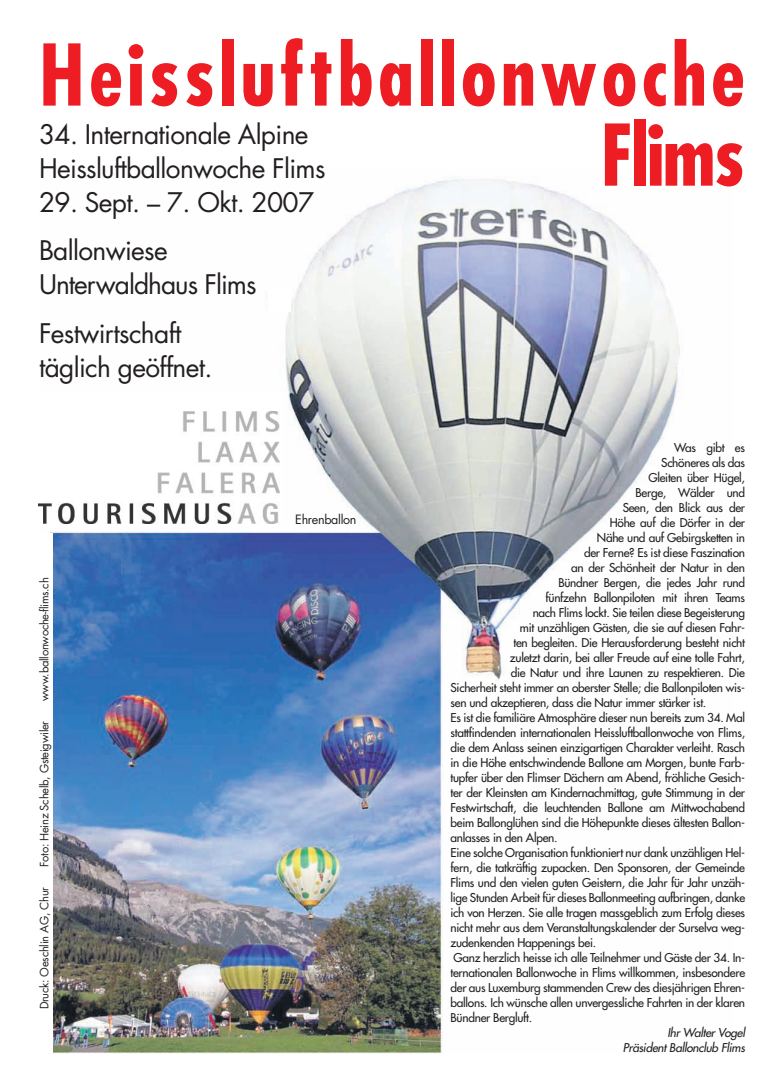
<style>
.page{position:relative;width:784px;height:1092px;background:#fff}
.page>*{position:absolute;margin:0;border:0;box-sizing:border-box;transform-origin:0 0}
.t1{font:700 condensed 82.5px/80px "Futura";letter-spacing:.05em;color:#ee1d23;text-align:right}
.t2{font:26.25px/48.8px "Futura";letter-spacing:-.025em;color:#231f20}
.t3{font:12.5px "Futura";letter-spacing:-.025em;color:#231f20}
.t4{font:11.88px "Futura";letter-spacing:-.025em;color:#231f20}
.t5{font:italic 11.88px/15px "Futura";letter-spacing:-.025em;color:#231f20;text-align:right}
.t6{font:11.25px "Futura";letter-spacing:-.025em;color:#231f20}
</style>
<div class="page">
<img style="left:48px;top:179px;width:632px;height:873px">
<div style="left:39px;top:534px;width:14px;height:518px;background:#fff"></div>
<div style="left:268px;top:289px;width:22px;height:22px;background:#fff"></div>
<div style="left:33px;top:393px;width:248px;height:134px;background:#fff"></div>
<img style="left:39px;top:411px;width:240px;height:113px">
<h1 class="t1" style="left:39px;top:43px;width:707px">Heissluftballonwoche<br>Flims</h1>
<h2 class="t2" style="left:39px;top:120px;width:288px;line-height:33.8px">34. Internationale Alpine<br>Heissluftballonwoche Flims</h2>
<h2 class="t2" style="left:39px;top:180px;width:276px">29. Sept. – 7. Okt. 2007<br>Ballonwiese</h2>
<h2 class="t2" style="left:39px;top:262px;width:219px">Unterwaldhaus Flims<br>Festwirtschaft</h2>
<h2 class="t2" style="left:39px;top:345px;width:175px">täglich geöffnet.</h2>
<p class="t6" style="left:39px;top:700px;width:125px;rotate:-90deg">www.ballonwoche-flims.ch</p>
<p class="t6" style="left:39px;top:866px;width:148px;rotate:-90deg">Foto: Heinz Schelb, Gsteigwiler</p>
<p class="t6" style="left:39px;top:1009px;width:124px;rotate:-90deg">Druck: Oeschlin AG, Chur</p>
<p class="t3" style="left:295px;top:514px;width:63px">Ehrenballon</p>
<p class="t4" style="left:673px;top:442px;width:72px">Was gibt es</p>
<p class="t4" style="left:660px;top:457px;width:85px">Schöneres als das</p>
<p class="t4" style="left:648px;top:472px;width:98px">Gleiten über Hügel,</p>
<p class="t4" style="left:635px;top:487px;width:111px">Berge, Wälder und</p>
<p class="t4" style="left:622px;top:502px;width:124px">Seen, den Blick aus der</p>
<p class="t4" style="left:609px;top:517px;width:137px">Höhe auf die Dörfer in der</p>
<p class="t4" style="left:596px;top:532px;width:149px">Nähe und auf Gebirgsketten in</p>
<p class="t4" style="left:583px;top:547px;width:162px">der Ferne? Es ist diese Faszination</p>
<p class="t4" style="left:571px;top:562px;width:175px">an der Schönheit der Natur in den</p>
<p class="t4" style="left:558px;top:577px;width:188px">Bündner Bergen, die jedes Jahr rund</p>
<p class="t4" style="left:545px;top:592px;width:201px">fünfzehn Ballonpiloten mit ihren Teams</p>
<p class="t4" style="left:532px;top:607px;width:214px">nach Flims lockt. Sie teilen diese Begeisterung</p>
<p class="t4" style="left:519px;top:622px;width:226px">mit unzähligen Gästen, die sie auf diesen Fahr-</p>
<p class="t4" style="left:513px;top:637px;width:233px">ten begleiten. Die Herausforderung besteht nicht</p>
<p class="t4" style="left:509px;top:652px;width:236px">zuletzt darin, bei aller Freude auf eine tolle Fahrt,</p>
<p class="t4" style="left:510px;top:667px;width:235px">die Natur und ihre Launen zu respektieren. Die</p>
<p class="t4" style="left:450px;top:682px;width:296px">Sicherheit steht immer an oberster Stelle; die Ballonpiloten wis-</p>
<p class="t4" style="left:450px;top:697px;width:257px">sen und akzeptieren, dass die Natur immer stärker ist.</p>
<p class="t4" style="left:450px;top:712px;width:296px">Es ist die familiäre Atmosphäre dieser nun bereits zum 34. Mal</p>
<p class="t4" style="left:450px;top:727px;width:296px">stattfindenden internationalen Heissluftballonwoche von Flims,</p>
<p class="t4" style="left:450px;top:742px;width:296px">die dem Anlass seinen einzigartigen Charakter verleiht. Rasch</p>
<p class="t4" style="left:450px;top:757px;width:296px">in die Höhe entschwindende Ballone am Morgen, bunte Farb-</p>
<p class="t4" style="left:450px;top:772px;width:296px">tupfer über den Flimser Dächern am Abend, fröhliche Gesich-</p>
<p class="t4" style="left:450px;top:787px;width:296px">ter der Kleinsten am Kindernachmittag, gute Stimmung in der</p>
<p class="t4" style="left:450px;top:802px;width:296px">Festwirtschaft, die leuchtenden Ballone am Mittwochabend</p>
<p class="t4" style="left:450px;top:817px;width:296px">beim Ballonglühen sind die Höhepunkte dieses ältesten Ballon-</p>
<p class="t4" style="left:450px;top:832px;width:108px">anlasses in den Alpen.</p>
<p class="t4" style="left:450px;top:847px;width:296px">Eine solche Organisation funktioniert nur dank unzähligen Hel-</p>
<p class="t4" style="left:450px;top:862px;width:296px">fern, die tatkräftig zupacken. Den Sponsoren, der Gemeinde</p>
<p class="t4" style="left:450px;top:877px;width:296px">Flims und den vielen guten Geistern, die Jahr für Jahr unzäh-</p>
<p class="t4" style="left:450px;top:892px;width:296px">lige Stunden Arbeit für dieses Ballonmeeting aufbringen, danke</p>
<p class="t4" style="left:450px;top:907px;width:296px">ich von Herzen. Sie alle tragen massgeblich zum Erfolg dieses</p>
<p class="t4" style="left:450px;top:922px;width:296px">nicht mehr aus dem Veranstaltungskalender der Surselva weg-</p>
<p class="t4" style="left:450px;top:937px;width:147px">zudenkenden Happenings bei.</p>
<p class="t4" style="left:453px;top:952px;width:293px">Ganz herzlich heisse ich alle Teilnehmer und Gäste der 34. In-</p>
<p class="t4" style="left:450px;top:967px;width:296px">ternationalen Ballonwoche in Flims willkommen, insbesondere</p>
<p class="t4" style="left:450px;top:982px;width:296px">der aus Luxemburg stammenden Crew des diesjährigen Ehren-</p>
<p class="t4" style="left:450px;top:997px;width:296px">ballons. Ich wünsche allen unvergessliche Fahrten in der klaren</p>
<p class="t4" style="left:450px;top:1012px;width:83px">Bündner Bergluft.</p>
<p class="t5" style="left:622px;top:1026px;width:124px">Ihr Walter Vogel<br>Präsident Ballonclub Flims</p>
</div>
